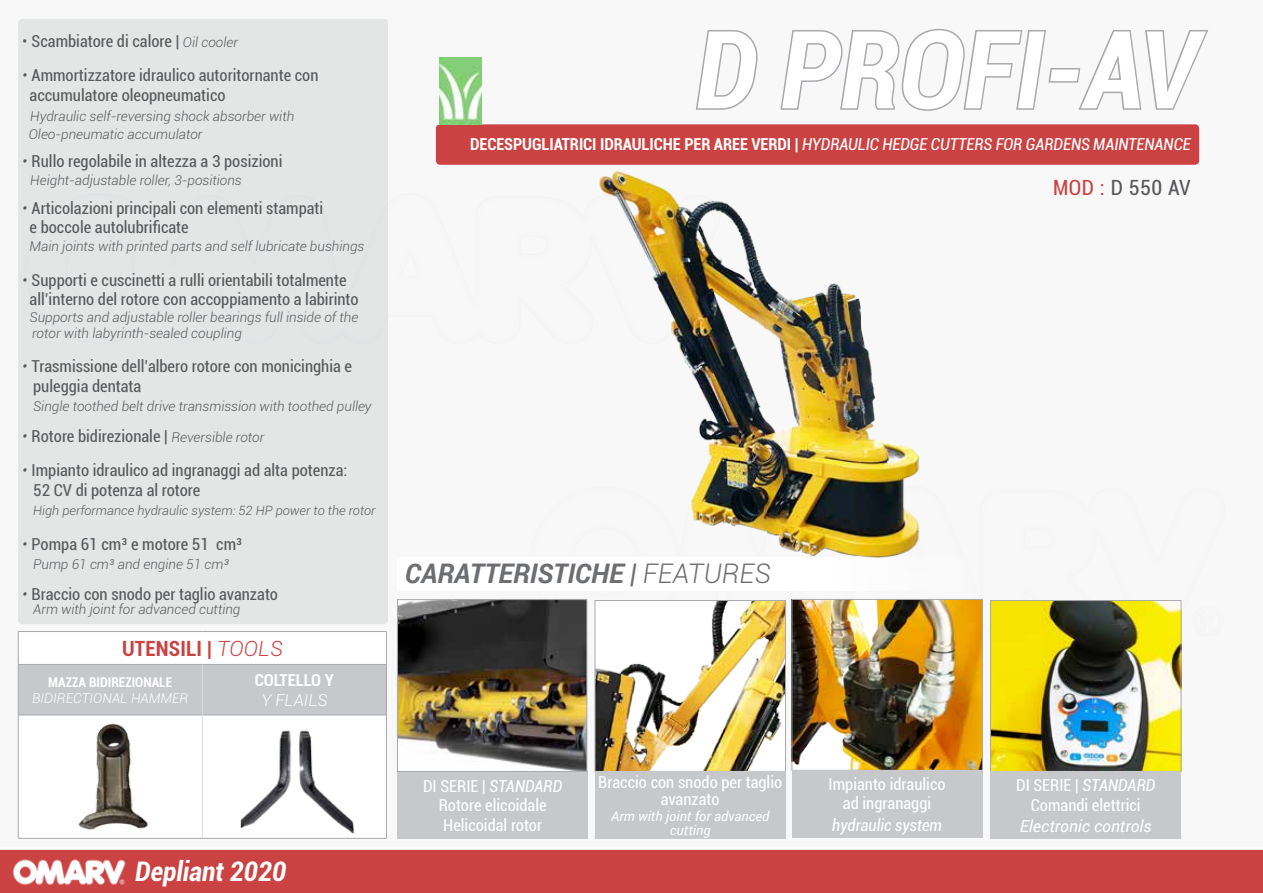
<style>
.page{position:relative;width:1263px;height:893px;background:#f8f8f8}
.page>*{position:absolute;margin:0;border:0;box-sizing:border-box;transform-origin:0 0}
.t1{font:italic 700 condensed 108px "Roboto";letter-spacing:-.005em;color:#fff}
.t2{font:italic 700 27px "Roboto";color:#6d6e71}
.t3{font:italic 700 condensed 27px "Roboto";color:#fff}
.t4{font:700 condensed 21px "Roboto";letter-spacing:.01em;color:#ca4242}
.t5{font:condensed 21px "Roboto";letter-spacing:.025em;color:#58595b}
.t6{font:condensed 16.5px/19.8px "Roboto";color:#58595b}
.t7{font:condensed 16.5px/19.8px "Roboto";color:#fff;text-align:center}
.t8{font:italic condensed 16.5px "Roboto";letter-spacing:-.005em;color:#fff}
.t9{font:italic 16.5px "Roboto";color:#fff}
.t10{font:700 condensed 16.5px "Roboto";color:#fff}
.t11{font:italic 300 16.5px "Roboto";color:#fff}
.t12{font:italic 300 13.5px/18px "Roboto";color:#58595b}
.t13{font:italic 13.5px/13.5px "Roboto";color:#fff;text-align:center}
.t14{font:italic 300 13.5px "Roboto";color:#fff}
.t15{font:700 condensed 13.5px "Roboto";color:#fff}
.t16{font:italic 300 12.75px "Roboto";color:#58595b}
.s1{font-weight:300;font-stretch:normal}
.s2{font-weight:300;font-style:italic;font-stretch:normal;font-size:13.5px}
.s3{font-weight:300;font-style:italic;font-stretch:normal}
.s4{font-weight:700;font-style:normal}
.s5{color:#ca4242}
.s6{font-weight:300}
.s7{font-style:italic}
</style>
<div class="page">
<div style="left:436px;top:124px;width:763px;height:41px;background:#ca4242;border-radius:4px"></div>
<div style="left:0;top:849px;width:1263px;height:44px;background:#ca4242"></div>
<img style="left:7px;top:853px;width:124px;height:37px">
<div style="left:397px;top:557px;width:674px;height:34px;background:#fff"></div>
<svg style="left:695px;top:30px;width:63px;height:80px"></svg>
<svg style="left:780px;top:28px;width:429px;height:83px"></svg>
<img style="left:439px;top:58px;width:43px;height:66px">
<div style="left:18px;top:19px;width:370px;height:605px;background:#e4e5e5;border-radius:4px"></div>
<div style="left:19px;top:665px;width:367px;height:50px;background:#c7c8ca"></div>
<hr style="left:202px;top:664px;width:185px;height:1px;background:#a7a9ac">
<hr style="left:18px;top:715px;width:184px;height:1px;background:#a7a9ac">
<hr style="left:203px;top:715px;width:184px;height:1px;background:#a7a9ac">
<hr style="left:18px;top:664px;width:184px;height:1px;background:#a7a9ac">
<hr style="left:202px;top:665px;width:1px;height:50px;background:#dcddde">
<hr style="left:202px;top:715px;width:1px;height:123px;background:#dcddde">
<hr style="left:18px;top:631px;width:184px;height:1px;background:#a7a9ac">
<hr style="left:18px;top:632px;width:1px;height:32px;background:#a7a9ac">
<hr style="left:202px;top:631px;width:185px;height:1px;background:#a7a9ac">
<hr style="left:386px;top:632px;width:1px;height:32px;background:#a7a9ac">
<hr style="left:18px;top:665px;width:1px;height:50px;background:#a7a9ac">
<hr style="left:386px;top:665px;width:1px;height:50px;background:#a7a9ac">
<hr style="left:18px;top:715px;width:1px;height:123px;background:#a7a9ac">
<hr style="left:386px;top:715px;width:1px;height:123px;background:#a7a9ac">
<hr style="left:18px;top:838px;width:184px;height:1px;background:#a7a9ac">
<hr style="left:202px;top:838px;width:185px;height:1px;background:#a7a9ac">
<img style="left:233px;top:730px;width:128px;height:109px">
<img style="left:78px;top:723px;width:70px;height:107px">
<img style="left:597px;top:602px;width:186px;height:167px">
<div style="left:595px;top:600px;width:190px;height:171px;border:1px solid #a7a9ac"></div>
<div style="left:398px;top:771px;width:190px;height:68px;background:#c7c8ca"></div>
<div style="left:595px;top:771px;width:190px;height:68px;background:#c7c8ca"></div>
<img style="left:992px;top:602px;width:187px;height:167px">
<div style="left:990px;top:600px;width:191px;height:171px;border:1px solid #a7a9ac"></div>
<div style="left:990px;top:771px;width:191px;height:68px;background:#c7c8ca"></div>
<img style="left:399px;top:601px;width:186px;height:169px">
<div style="left:397px;top:599px;width:190px;height:173px;border:1px solid #a7a9ac"></div>
<img style="left:794px;top:601px;width:186px;height:167px">
<div style="left:792px;top:599px;width:190px;height:171px;border:1px solid #a7a9ac"></div>
<div style="left:792px;top:770px;width:190px;height:68px;background:#c7c8ca"></div>
<img style="left:599px;top:170px;width:321px;height:388px">
<p class="t6" style="left:22px;top:31px;width:217px"><span class="s1">•</span> Scambiatore di calore | <span class="s2">Oil cooler</span></p>
<p class="t6" style="left:30px;top:65px;width:290px;text-indent:-7px"><span class="s3">•</span> Ammortizzatore idraulico autoritornante con accumulatore oleopneumatico</p>
<p class="t12" style="left:29px;top:106px;width:267px">Hydraulic self-reversing shock absorber with<br>Oleo-pneumatic accumulator</p>
<p class="t6" style="left:22px;top:151px;width:262px"><span class="s3">•</span> Rullo regolabile in altezza a 3 posizioni</p>
<p class="t12" style="left:30px;top:171px;width:213px">Height-adjustable roller, 3-positions</p>
<p class="t6" style="left:30px;top:197px;width:295px;text-indent:-7px"><span class="s3">•</span> Articolazioni principali con elementi stampati e boccole autolubrificate</p>
<p class="t12" style="left:30px;top:237px;width:336px">Main joints with printed parts and self lubricate bushings</p>
<p class="t6" style="left:30px;top:269px;width:331px;text-indent:-7px"><span class="s3">•</span> Supporti e cuscinetti a rulli orientabili totalmente all’interno del rotore con accoppiamento a labirinto</p>
<p class="t12" style="left:30px;top:308px;width:330px;line-height:16.2px">Supports and adjustable roller bearings full inside of the rotor with labyrinth-sealed coupling</p>
<p class="t6" style="left:33px;top:355px;width:320px;text-indent:-11px"><span class="s3">•</span> Trasmissione dell’albero rotore con monicinghia e puleggia dentata</p>
<p class="t12" style="left:33px;top:397px;width:340px">Single toothed belt drive transmission with toothed pulley</p>
<p class="t6" style="left:22px;top:425px;width:244px"><span class="s3">•</span> Rotore bidirezionale | <span class="s2">Reversible rotor</span></p>
<p class="t6" style="left:33px;top:459px;width:316px;text-indent:-11px"><span class="s3">•</span> Impianto idraulico ad ingranaggi ad alta potenza:<br>52 CV di potenza al rotore</p>
<p class="t16" style="left:33px;top:502px;width:344px">High performance hydraulic system: 52 HP power to the rotor</p>
<p class="t6" style="left:22px;top:533px;width:221px"><span class="s3">•</span> Pompa 61 cm³ e motore 51 cm³</p>
<p class="t12" style="left:33px;top:555px;width:197px">Pump 61 cm³ and engine 51 cm³</p>
<p class="t6" style="left:22px;top:583px;width:257px"><span class="s3">•</span> Braccio con snodo per taglio avanzato</p>
<p class="t12" style="left:33px;top:600px;width:209px">Arm with joint for advanced cutting</p>
<p class="t4" style="left:122px;top:634px;width:162px">UTENSILI | <span class="s3">TOOLS</span></p>
<p class="t15" style="left:48px;top:672px;width:126px">MAZZA BIDIREZIONALE</p>
<p class="t14" style="left:32px;top:689px;width:158px">BIDIRECTIONAL HAMMER</p>
<p class="t10" style="left:255px;top:669px;width:81px">COLTELLO Y</p>
<p class="t11" style="left:261px;top:688px;width:68px">Y FLAILS</p>
<h2 class="t3" style="left:135px;top:853px;width:153px">Depliant 2020</h2>
<h1 class="t1" style="left:696px;top:-6px;width:505px">D PROFI-AV</h1>
<p class="t8" style="left:470px;top:132px;width:722px"><span class="s4">DECESPUGLIATRICI IDRAULICHE PER AREE VERDI |</span> HYDRAULIC HEDGE CUTTERS FOR GARDENS MAINTENANCE</p>
<p class="t5" style="left:1053px;top:173px;width:139px"><span class="s5">MOD :</span> D 550 AV</p>
<h2 class="t2" style="left:405px;top:555px;width:367px">CARATTERISTICHE | <span class="s6">FEATURES</span></h2>
<p class="t7" style="left:423px;top:775px;width:141px">DI SERIE | <span class="s7">STANDARD<br></span>Rotore elicoidale<br>Helicoidal rotor</p>
<p class="t7" style="left:598px;top:773px;width:185px;line-height:16.5px">Braccio con snodo per taglio avanzato</p>
<p class="t13" style="left:611px;top:809px;width:160px">Arm with joint for advanced cutting</p>
<p class="t7" style="left:828px;top:773px;width:119px">Impianto idraulico ad ingranaggi</p>
<p class="t8" style="left:832px;top:814px;width:111px">hydraulic system</p>
<p class="t7" style="left:1016px;top:774px;width:141px">DI SERIE | <span class="s7">STANDARD<br></span>Comandi elettrici</p>
<p class="t9" style="left:1020px;top:815px;width:133px">Electronic controls</p>
</div>
